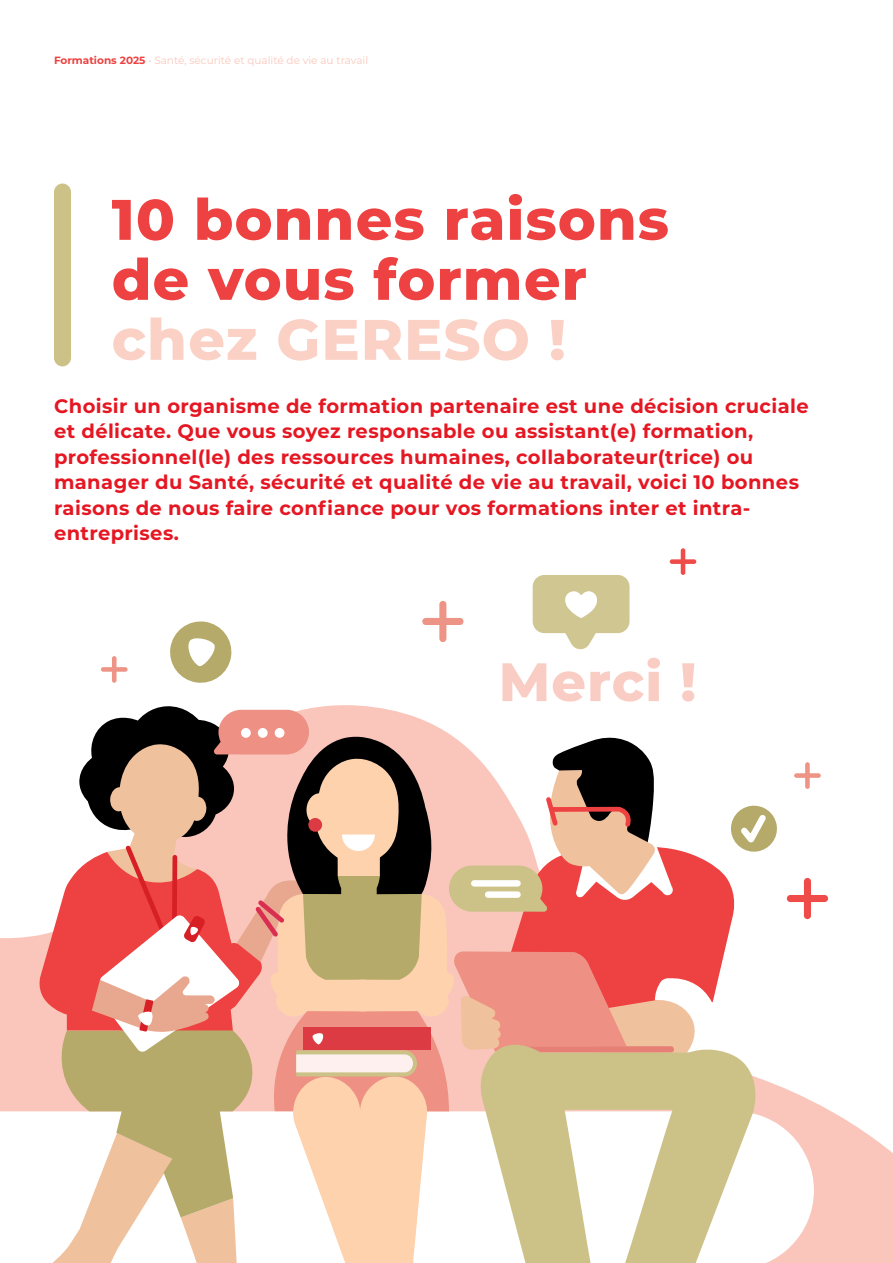
<style>
.page{position:relative;width:893px;height:1263px;background:#fff}
.page>*{position:absolute;margin:0;border:0;box-sizing:border-box;transform-origin:0 0}
.t1{font:800 57px "Montserrat";letter-spacing:.02em;color:#ee4141}
.t2{font:800 57px "Montserrat";letter-spacing:.02em;color:#fbd1c6}
.t3{font:800 54px "Montserrat";letter-spacing:.02em;color:#facdc4}
.PublicConcerne_class{font:700 19.5px/25.5px "Montserrat";letter-spacing:.02em;color:#e51722}
.t4{font:10.5px "Montserrat";color:#fbc7bb}
.s1{font-weight:700;color:#ee4141}
</style>
<div class="page">
<svg style="left:0;top:877px;width:893px;height:386px"></svg>
<svg style="left:0;top:1111px;width:814px;height:152px"></svg>
<div style="left:54px;top:184px;width:17px;height:182px;background:#ccc288;border-radius:9px"></div>
<div style="left:533px;top:575px;width:96px;height:58px;background:#cfc692;border-radius:12px"></div>
<svg style="left:560px;top:591px;width:42px;height:59px"></svg>
<svg style="left:794px;top:762px;width:27px;height:27px"></svg>
<svg style="left:101px;top:656px;width:27px;height:27px"></svg>
<svg style="left:670px;top:548px;width:26px;height:27px"></svg>
<svg style="left:787px;top:878px;width:41px;height:41px"></svg>
<svg style="left:422px;top:601px;width:41px;height:41px"></svg>
<svg style="left:170px;top:621px;width:62px;height:62px"></svg>
<svg style="left:39px;top:705px;width:739px;height:558px"></svg>
<p class="t4" style="left:54px;top:53px;width:316px"><span class="s1">Formations 2025</span> • Santé, sécurité et qualité de vie au travail</p>
<p class="t1" style="left:112px;top:178px;width:559px">10 bonnes raisons</p>
<p class="t1" style="left:112px;top:238px;width:477px">de vous former</p>
<p class="t2" style="left:112px;top:298px;width:456px">chez GERESO !</p>
<p class="PublicConcerne_class" style="left:54px;top:392px;width:756px">Choisir un organisme de formation partenaire est une décision cruciale et délicate. Que vous soyez responsable ou assistant(e) formation, professionnel(le) des ressources humaines, collaborateur(trice) ou manager du Santé, sécurité et qualité de vie au travail, voici 10 bonnes raisons de nous faire confiance pour vos formations inter et intra&shy;entreprises.</p>
<p class="t3" style="left:499px;top:642px;width:199px">Merci !</p>
</div>
